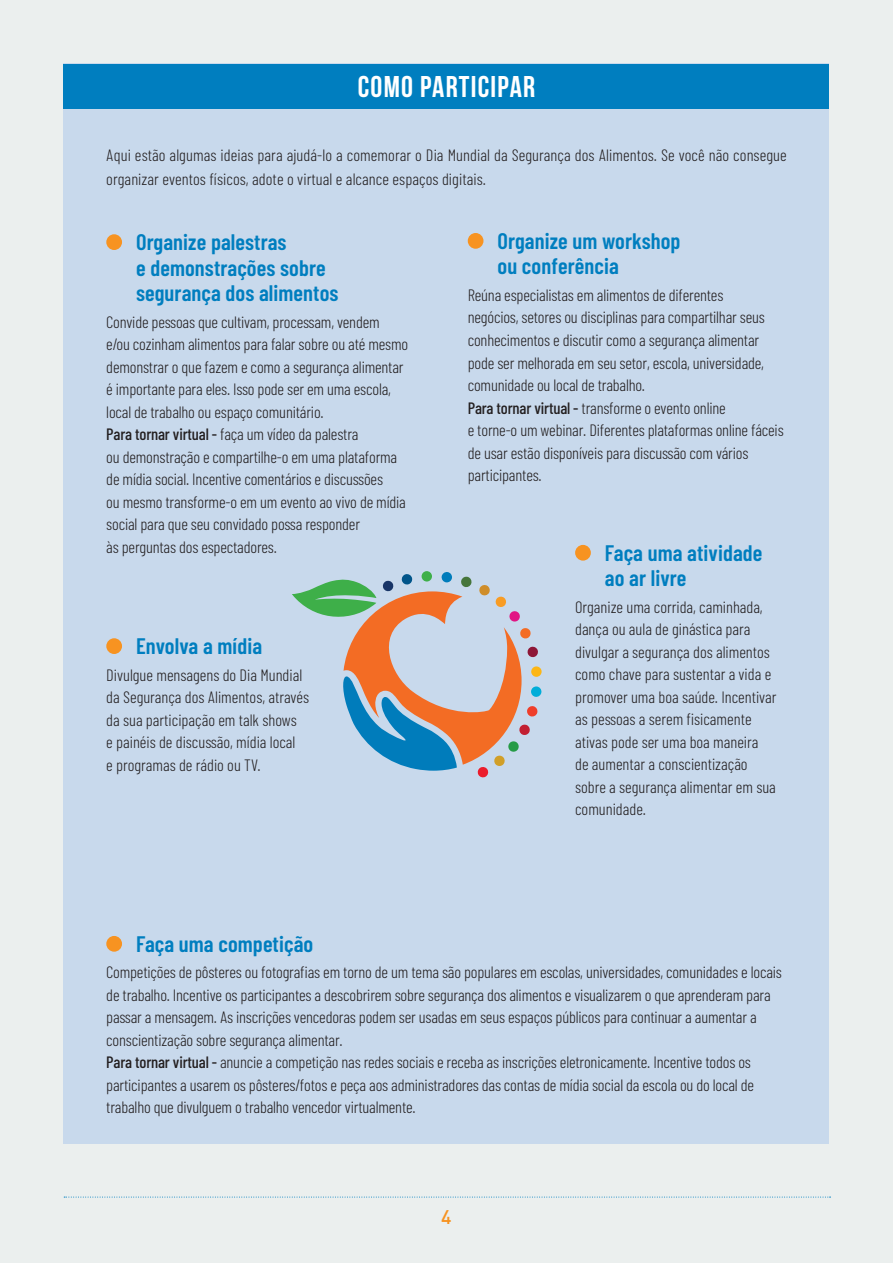
<style>
.page{position:relative;width:893px;height:1263px;background:#ebefee}
.page>*{position:absolute;margin:0;border:0;box-sizing:border-box;transform-origin:0 0}
.Txt_stripe{font:700 30px "Bebas Neue";letter-spacing:.04em;color:#fff}
.Title_KEY{font:600 22.5px/25.5px "Barlow Condensed";letter-spacing:.005em;color:#007ebf}
.t1{font:500 19.5px "DIN Pro";color:#f79321}
.Txt_KEY{font:300 16.5px/22.5px "Barlow Condensed";letter-spacing:-.01em;color:#231f20}
.Txt{font:300 16.5px/24px "Barlow Condensed";letter-spacing:.005em;color:#231f20}
.s1{font-weight:500}
</style>
<div class="page">
<svg style="left:64px;top:1197px;width:767px;height:1px"></svg>
<div style="left:64px;top:64px;width:765px;height:1080px;background:#c8d9ec"></div>
<div style="left:64px;top:64px;width:765px;height:44px;background:#007ebf"></div>
<div style="left:421px;top:571px;width:11px;height:11px;background:#3eaf49;border-radius:50%"></div>
<svg style="left:531px;top:686px;width:11px;height:11px"></svg>
<svg style="left:531px;top:666px;width:11px;height:11px"></svg>
<svg style="left:292px;top:573px;width:247px;height:204px"></svg>
<div style="left:106px;top:234px;width:16px;height:16px;background:#f79321;border-radius:50%"></div>
<div style="left:106px;top:638px;width:16px;height:16px;background:#f79321;border-radius:50%"></div>
<div style="left:575px;top:545px;width:16px;height:16px;background:#f79321;border-radius:50%"></div>
<div style="left:468px;top:233px;width:15px;height:16px;background:#f79321;border-radius:50%"></div>
<div style="left:106px;top:936px;width:16px;height:16px;background:#f79321;border-radius:50%"></div>
<p class="Txt_stripe" style="left:358px;top:70px;width:179px">COMO PARTICIPAR</p>
<p class="Txt" style="left:106px;top:143px;width:682px">Aqui estão algumas ideias para ajudá-lo a comemorar o Dia Mundial da Segurança dos Alimentos. Se você não consegue organizar eventos físicos, adote o virtual e alcance espaços digitais.</p>
<p class="Title_KEY" style="left:136px;top:229px;width:204px">Organize palestras<br>e demonstrações sobre segurança dos alimentos</p>
<p class="Txt_KEY" style="left:106px;top:310px;width:303px">Convide pessoas que cultivam, processam, vendem<br>e/ou cozinham alimentos para falar sobre ou até mesmo demonstrar o que fazem e como a segurança alimentar é importante para eles. Isso pode ser em uma escola, local de trabalho ou espaço comunitário.</p>
<p class="Txt_KEY" style="left:106px;top:423px;width:301px"><span class="s1">Para tornar virtual -</span> faça um vídeo da palestra<br>ou demonstração e compartilhe-o em uma plataforma de mídia social. Incentive comentários e discussões<br>ou mesmo transforme-o em um evento ao vivo de mídia social para que seu convidado possa responder<br>às perguntas dos espectadores.</p>
<p class="Title_KEY" style="left:136px;top:633px;width:128px">Envolva a mídia</p>
<p class="Txt_KEY" style="left:106px;top:663px;width:204px">Divulgue mensagens do Dia Mundial da Segurança dos Alimentos, através da sua participação em talk shows<br>e painéis de discussão, mídia local<br>e programas de rádio ou TV.</p>
<p class="Title_KEY" style="left:497px;top:227px;width:185px">Organize um workshop ou conferência</p>
<p class="Txt_KEY" style="left:468px;top:283px;width:299px">Reúna especialistas em alimentos de diferentes negócios, setores ou disciplinas para compartilhar seus conhecimentos e discutir como a segurança alimentar pode ser melhorada em seu setor, escola, universidade, comunidade ou local de trabalho.</p>
<p class="Txt_KEY" style="left:468px;top:396px;width:317px"><span class="s1">Para tornar virtual -</span> transforme o evento online<br>e torne-o um webinar. Diferentes plataformas online fáceis de usar estão disponíveis para discussão com vários participantes.</p>
<p class="Title_KEY" style="left:605px;top:539px;width:159px">Faça uma atividade ao ar livre</p>
<p class="Txt_KEY" style="left:575px;top:595px;width:203px">Organize uma corrida, caminhada, dança ou aula de ginástica para divulgar a segurança dos alimentos como chave para sustentar a vida e promover uma boa saúde. Incentivar as pessoas a serem fisicamente ativas pode ser uma boa maneira<br>de aumentar a conscientização sobre a segurança alimentar em sua comunidade.</p>
<p class="Title_KEY" style="left:136px;top:930px;width:179px">Faça uma competição</p>
<p class="Txt_KEY" style="left:106px;top:961px;width:677px">Competições de pôsteres ou fotografias em torno de um tema são populares em escolas, universidades, comunidades e locais de trabalho. Incentive os participantes a descobrirem sobre segurança dos alimentos e visualizarem o que aprenderam para passar a mensagem. As inscrições vencedoras podem ser usadas em seus espaços públicos para continuar a aumentar a conscientização sobre segurança alimentar.</p>
<p class="Txt_KEY" style="left:106px;top:1051px;width:649px"><span class="s1">Para tornar virtual -</span> anuncie a competição nas redes sociais e receba as inscrições eletronicamente. Incentive todos os participantes a usarem os pôsteres/fotos e peça aos administradores das contas de mídia social da escola ou do local de trabalho que divulguem o trabalho vencedor virtualmente.</p>
<p class="t1" style="left:441px;top:1204px;width:12px">4</p>
</div>
